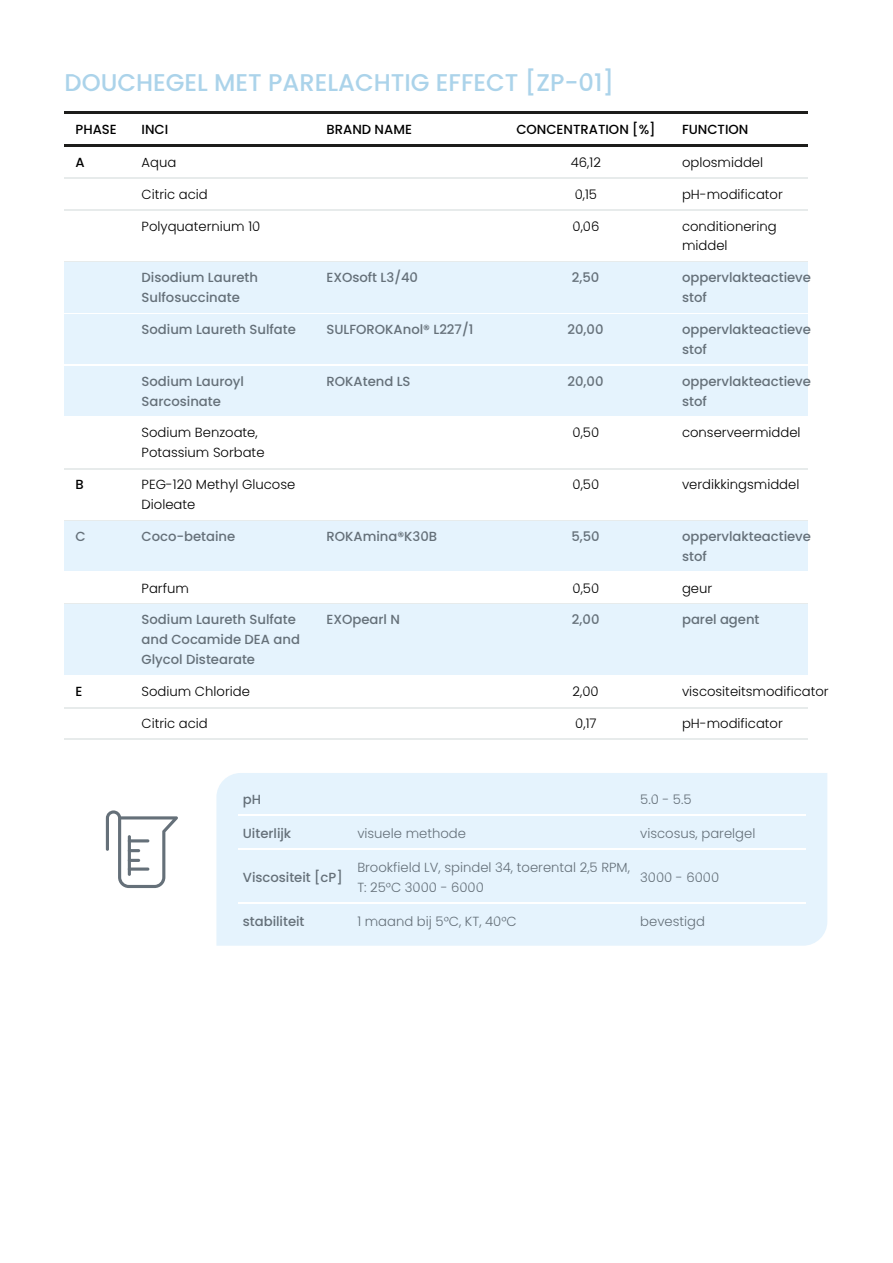
<style>
.page{position:relative;width:893px;height:1263px;background:#fff}
.page>*{position:absolute;margin:0;border:0;box-sizing:border-box;transform-origin:0 0}
.t1{font:24.15px "Medium Poppins";letter-spacing:.005em;color:#abd3ea}
.t2{font:500 13.2px/19.8px "Poppins";letter-spacing:.005em;color:#657079}
.t3{font:13.2px/19.8px "Light Poppins";letter-spacing:.005em;color:#000}
.t4{font:13.2px/19.8px "Light Poppins";letter-spacing:.005em;color:#657079}
.t5{font:500 13.2px "Poppins";letter-spacing:.005em;color:#000}
</style>
<div class="page">
<hr style="left:64px;top:112px;width:743px;height:2px;background:#1d1d1b">
<hr style="left:64px;top:145px;width:743px;height:2px;background:#1d1d1b">
<hr style="left:64px;top:178px;width:743px;height:1px;background:#e7ebeb">
<hr style="left:64px;top:210px;width:743px;height:1px;background:#e7ebeb">
<hr style="left:64px;top:261px;width:743px;height:2px;background:#e7ebeb">
<div style="left:64px;top:263px;width:743px;height:51px;background:#e5f3fd"></div>
<hr style="left:64px;top:313px;width:743px;height:1px;background:#fff">
<div style="left:64px;top:314px;width:743px;height:52px;background:#e5f3fd"></div>
<hr style="left:64px;top:365px;width:743px;height:1px;background:#fff">
<div style="left:64px;top:366px;width:743px;height:52px;background:#e5f3fd"></div>
<hr style="left:64px;top:417px;width:743px;height:1px;background:#fff">
<hr style="left:64px;top:468px;width:743px;height:1px;background:#e7ebeb">
<hr style="left:64px;top:520px;width:743px;height:1px;background:#e7ebeb">
<div style="left:64px;top:521px;width:743px;height:52px;background:#e5f3fd"></div>
<hr style="left:64px;top:572px;width:743px;height:1px;background:#fff">
<hr style="left:64px;top:604px;width:743px;height:1px;background:#e7ebeb">
<div style="left:64px;top:605px;width:743px;height:71px;background:#e5f3fd"></div>
<hr style="left:64px;top:675px;width:743px;height:1px;background:#fff">
<hr style="left:64px;top:707px;width:743px;height:1px;background:#e7ebeb">
<hr style="left:64px;top:739px;width:743px;height:1px;background:#e7ebeb">
<div style="left:216px;top:773px;width:611px;height:173px;background:#e5f3fd"></div>
<hr style="left:238px;top:815px;width:115px;height:1px;background:#fff">
<hr style="left:353px;top:815px;width:282px;height:1px;background:#fff">
<hr style="left:635px;top:815px;width:170px;height:1px;background:#fff">
<hr style="left:238px;top:849px;width:115px;height:1px;background:#fff">
<hr style="left:353px;top:849px;width:282px;height:1px;background:#fff">
<hr style="left:635px;top:849px;width:170px;height:1px;background:#fff">
<hr style="left:238px;top:903px;width:115px;height:1px;background:#fff">
<hr style="left:353px;top:903px;width:282px;height:1px;background:#fff">
<hr style="left:635px;top:903px;width:170px;height:1px;background:#fff">
<svg style="left:106px;top:810px;width:72px;height:78px"></svg>
<hr style="left:128px;top:839px;width:21px;height:3px;background:#657079;border-radius:2px">
<h1 class="t1" style="left:64px;top:66px;width:551px">DOUCHEGEL MET PARELACHTIG EFFECT [ZP-01]</h1>
<p class="t5" style="left:76px;top:120px;width:43px">PHASE</p>
<p class="t5" style="left:142px;top:120px;width:28px">INCI</p>
<p class="t5" style="left:326px;top:120px;width:87px">BRAND NAME</p>
<p class="t5" style="left:516px;top:120px;width:141px">CONCENTRATION [%]</p>
<p class="t5" style="left:682px;top:120px;width:68px">FUNCTION</p>
<p class="t5" style="left:76px;top:153px;width:11px">A</p>
<p class="t3" style="left:142px;top:152px;width:36px">Aqua</p>
<p class="t3" style="left:571px;top:152px;width:31px">46,12</p>
<p class="t3" style="left:682px;top:152px;width:83px">oplosmiddel</p>
<p class="t3" style="left:142px;top:184px;width:68px">Citric acid</p>
<p class="t3" style="left:574px;top:184px;width:24px">0,15</p>
<p class="t3" style="left:682px;top:184px;width:102px">pH-modificator</p>
<p class="t3" style="left:142px;top:216px;width:120px">Polyquaternium 10</p>
<p class="t3" style="left:572px;top:216px;width:28px">0,06</p>
<p class="t3" style="left:682px;top:216px;width:96px">conditionering middel</p>
<p class="t2" style="left:142px;top:268px;width:118px">Disodium Laureth<br>Sulfosuccinate</p>
<p class="t2" style="left:326px;top:268px;width:93px">EXOsoft L3/40</p>
<p class="t2" style="left:572px;top:268px;width:29px">2,50</p>
<p class="t2" style="left:682px;top:268px;width:130px">oppervlakteactieve stof</p>
<p class="t2" style="left:142px;top:320px;width:156px">Sodium Laureth Sulfate</p>
<p class="t2" style="left:326px;top:320px;width:148px">SULFOROKAnol® L227/1</p>
<p class="t2" style="left:567px;top:320px;width:37px">20,00</p>
<p class="t2" style="left:682px;top:320px;width:130px">oppervlakteactieve stof</p>
<p class="t2" style="left:142px;top:371px;width:104px">Sodium Lauroyl<br>Sarcosinate</p>
<p class="t2" style="left:326px;top:371px;width:85px">ROKAtend LS</p>
<p class="t2" style="left:567px;top:371px;width:37px">20,00</p>
<p class="t2" style="left:682px;top:371px;width:130px">oppervlakteactieve stof</p>
<p class="t3" style="left:142px;top:423px;width:124px">Sodium Benzoate,<br>Potassium Sorbate</p>
<p class="t3" style="left:572px;top:423px;width:28px">0,50</p>
<p class="t3" style="left:682px;top:423px;width:120px">conserveermiddel</p>
<p class="t5" style="left:76px;top:475px;width:10px">B</p>
<p class="t3" style="left:142px;top:475px;width:155px">PEG-120 Methyl Glucose<br>Dioleate</p>
<p class="t3" style="left:572px;top:475px;width:28px">0,50</p>
<p class="t3" style="left:682px;top:475px;width:119px">verdikkingsmiddel</p>
<p class="t2" style="left:76px;top:526px;width:12px">C</p>
<p class="t2" style="left:142px;top:526px;width:95px">Coco-betaine</p>
<p class="t2" style="left:326px;top:526px;width:112px">ROKAmina®K30B</p>
<p class="t2" style="left:571px;top:526px;width:30px">5,50</p>
<p class="t2" style="left:682px;top:526px;width:130px">oppervlakteactieve stof</p>
<p class="t3" style="left:142px;top:578px;width:49px">Parfum</p>
<p class="t3" style="left:572px;top:578px;width:28px">0,50</p>
<p class="t3" style="left:682px;top:578px;width:32px">geur</p>
<p class="t2" style="left:142px;top:610px;width:160px">Sodium Laureth Sulfate and Cocamide DEA and<br>Glycol Distearate</p>
<p class="t2" style="left:326px;top:610px;width:75px">EXOpearl N</p>
<p class="t2" style="left:572px;top:610px;width:29px">2,00</p>
<p class="t2" style="left:682px;top:610px;width:79px">parel agent</p>
<p class="t5" style="left:76px;top:682px;width:8px">E</p>
<p class="t3" style="left:142px;top:681px;width:110px">Sodium Chloride</p>
<p class="t3" style="left:572px;top:681px;width:28px">2,00</p>
<p class="t3" style="left:682px;top:681px;width:148px">viscositeitsmodificator</p>
<p class="t3" style="left:142px;top:713px;width:68px">Citric acid</p>
<p class="t3" style="left:575px;top:713px;width:23px">0,17</p>
<p class="t3" style="left:682px;top:713px;width:102px">pH-modificator</p>
<p class="t2" style="left:243px;top:789px;width:20px">pH</p>
<p class="t4" style="left:640px;top:789px;width:53px">5.0 - 5.5</p>
<p class="t2" style="left:243px;top:823px;width:50px">Uiterlijk</p>
<p class="t4" style="left:357px;top:823px;width:110px">visuele methode</p>
<p class="t4" style="left:640px;top:823px;width:117px">viscosus, parelgel</p>
<p class="t2" style="left:243px;top:867px;width:101px">Viscositeit [cP]</p>
<p class="t4" style="left:357px;top:857px;width:274px">Brookfield LV, spindel 34, toerental 2,5 RPM,<br>T: 25°C 3000 - 6000</p>
<p class="t4" style="left:640px;top:867px;width:80px">3000 - 6000</p>
<p class="t2" style="left:243px;top:911px;width:63px">stabiliteit</p>
<p class="t4" style="left:357px;top:911px;width:161px">1 maand bij 5°C, KT, 40°C</p>
<p class="t4" style="left:640px;top:911px;width:66px">bevestigd</p>
</div>
